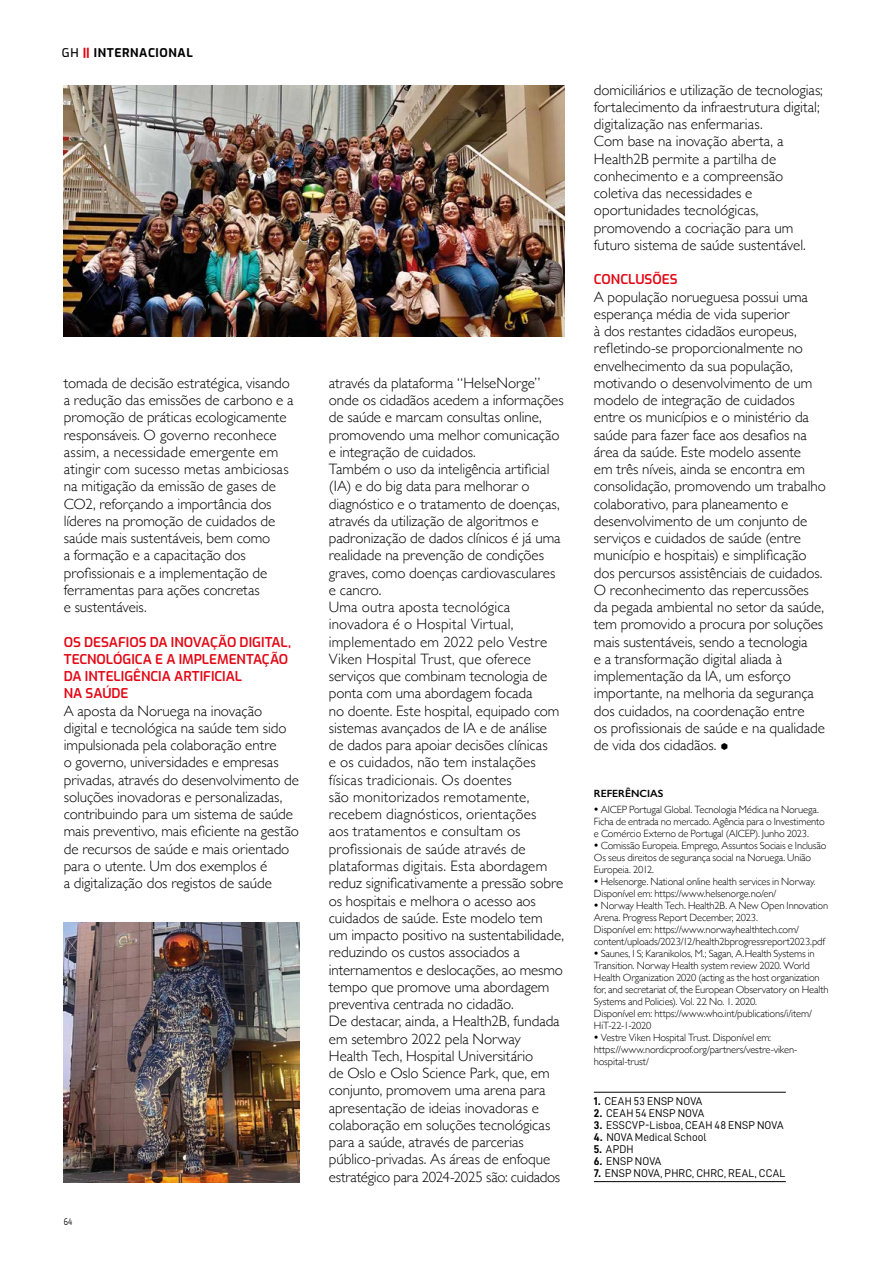
<style>
.page{position:relative;width:893px;height:1263px;background:#fff}
.page>*{position:absolute;margin:0;border:0;box-sizing:border-box;transform-origin:0 0}
.t1{font:300 15px/17.2px "Gill Sans";letter-spacing:-.005em;color:#000}
.t2{font:13.5px/17.2px "Exo";letter-spacing:-.005em;color:#e30613}
.t3{font:12px "Exo";letter-spacing:.05em;color:#000}
.t4{font:11.25px "D DIN";letter-spacing:.01em;color:#000}
.t5{font:300 10.5px/12px "Gill Sans";letter-spacing:-.015em;color:#000}
.t6{font:600 10.5px "Gill Sans";color:#000}
.t7{font:9px "Exo";color:#000;scale:.77 1}
.s1{color:#e30613}
.s2{font-family:"D DIN Bold"}
</style>
<div class="page">
<img style="left:64px;top:85px;width:500px;height:251px">
<hr style="left:594px;top:1092px;width:192px;height:1px;background:#000">
<hr style="left:594px;top:1181px;width:192px;height:1px;background:#000">
<img style="left:64px;top:923px;width:235px;height:259px">
<p class="t3" style="left:62px;top:44px;width:132px">GH <span class="s1">||</span> INTERNACIONAL</p>
<p class="t1" style="left:64px;top:374px;width:231px">tomada de decisão estratégica, visando a redução das emissões de carbono e a promoção de práticas ecologicamente responsáveis. O governo reconhece assim, a necessidade emergente em atingir com sucesso metas ambiciosas na mitigação da emissão de gases de CO2, reforçando a importância dos líderes na promoção de cuidados de saúde mais sustentáveis, bem como<br>a formação e a capacitação dos profissionais e a implementação de ferramentas para ações concretas<br>e sustentáveis.</p>
<p class="t2" style="left:64px;top:633px;width:229px">OS DESAFIOS DA INOVAÇÃO DIGITAL,<br>TECNOLÓGICA E A IMPLEMENTAÇÃO<br>DA INTELIGÊNCIA ARTIFICIAL<br>NA SAÚDE</p>
<p class="t1" style="left:64px;top:701px;width:237px">A aposta da Noruega na inovação digital e tecnológica na saúde tem sido impulsionada pela colaboração entre<br>o governo, universidades e empresas privadas, através do desenvolvimento de soluções inovadoras e personalizadas, contribuindo para um sistema de saúde mais preventivo, mais eficiente na gestão de recursos de saúde e mais orientado para o utente. Um dos exemplos é<br>a digitalização dos registos de saúde</p>
<p class="t7" style="left:64px;top:1215px;width:12px">64</p>
<p class="t1" style="left:329px;top:374px;width:237px">através da plataforma “HelseNorge” onde os cidadãos acedem a informações de saúde e marcam consultas online, promovendo uma melhor comunicação e integração de cuidados.<br>Também o uso da inteligência artificial (IA) e do big data para melhorar o diagnóstico e o tratamento de doenças, através da utilização de algoritmos e padronização de dados clínicos é já uma realidade na prevenção de condições graves, como doenças cardiovasculares e cancro.<br>Uma outra aposta tecnológica inovadora é o Hospital Virtual, implementado em 2022 pelo Vestre Viken Hospital Trust, que oferece serviços que combinam tecnologia de ponta com uma abordagem focada<br>no doente. Este hospital, equipado com sistemas avançados de IA e de análise de dados para apoiar decisões clínicas<br>e os cuidados, não tem instalações físicas tradicionais. Os doentes<br>são monitorizados remotamente, recebem diagnósticos, orientações<br>aos tratamentos e consultam os profissionais de saúde através de plataformas digitais. Esta abordagem reduz significativamente a pressão sobre os hospitais e melhora o acesso aos cuidados de saúde. Este modelo tem um impacto positivo na sustentabilidade, reduzindo os custos associados a internamentos e deslocações, ao mesmo tempo que promove uma abordagem preventiva centrada no cidadão.<br>De destacar, ainda, a Health2B, fundada em setembro 2022 pela Norway<br>Health Tech, Hospital Universitário<br>de Oslo e Oslo Science Park, que, em conjunto, promovem uma arena para apresentação de ideias inovadoras e colaboração em soluções tecnológicas para a saúde, através de parcerias público-privadas. As áreas de enfoque estratégico para 2024-2025 são: cuidados</p>
<p class="t1" style="left:594px;top:80px;width:230px">domiciliários e utilização de tecnologias; fortalecimento da infraestrutura digital; digitalização nas enfermarias.<br>Com base na inovação aberta, a Health2B permite a partilha de conhecimento e a compreensão coletiva das necessidades e oportunidades tecnológicas, promovendo a cocriação para um futuro sistema de saúde sustentável.</p>
<p class="t2" style="left:594px;top:270px;width:85px">CONCLUSÕES</p>
<p class="t1" style="left:594px;top:287px;width:233px">A população norueguesa possui uma esperança média de vida superior<br>à dos restantes cidadãos europeus, refletindo-se proporcionalmente no envelhecimento da sua população, motivando o desenvolvimento de um modelo de integração de cuidados entre os municípios e o ministério da saúde para fazer face aos desafios na área da saúde. Este modelo assente<br>em três níveis, ainda se encontra em consolidação, promovendo um trabalho colaborativo, para planeamento e desenvolvimento de um conjunto de serviços e cuidados de saúde (entre município e hospitais) e simplificação dos percursos assistênciais de cuidados.<br>O reconhecimento das repercussões da pegada ambiental no setor da saúde, tem promovido a procura por soluções mais sustentáveis, sendo a tecnologia<br>e a transformação digital aliada à implementação da IA, um esforço importante, na melhoria da segurança dos cuidados, na coordenação entre<br>os profissionais de saúde e na qualidade de vida dos cidadãos.</p>
<p class="t6" style="left:594px;top:787px;width:71px">REFERÊNCIAS</p>
<p class="t5" style="left:594px;top:803px;width:232px">• AICEP Portugal Global. Tecnologia Médica na Noruega.<br>Ficha de entrada no mercado. Agência para o Investimento e Comércio Externo de Portugal (AICEP). Junho 2023.</p>
<p class="t5" style="left:594px;top:839px;width:234px">• Comissão Europeia. Emprego, Assuntos Sociais e Inclusão<br>Os seus direitos de segurança social na Noruega. União<br>Europeia. 2012.</p>
<p class="t5" style="left:594px;top:875px;width:223px">• Helsenorge. National online health services in Norway.<br>Disponível em: https://www.helsenorge.no/en/</p>
<p class="t5" style="left:594px;top:899px;width:236px">• Norway Health Tech. Health2B. A New Open Innovation Arena. Progress Report December, 2023.<br>Disponível em: https://www.norwayhealthtech.com/ content/uploads/2023/12/health2bprogressreport2023.pdf</p>
<p class="t5" style="left:594px;top:947px;width:236px">• Saunes, I S; Karanikolos, M.; Sagan, A.Health Systems in Transition. Norway Health system review 2020. World Health Organization 2020 (acting as the host organization for, and secretariat of, the European Observatory on Health Systems and Policies). Vol. 22 No. 1. 2020.<br>Disponível em: https://www.who.int/publications/i/item/ HiT-22-1-2020</p>
<p class="t5" style="left:594px;top:1031px;width:205px">• Vestre Viken Hospital Trust. Disponível em: https://www.nordicproof.org/partners/vestre-viken&shy;hospital-trust/</p>
<p class="t4" style="left:594px;top:1095px;width:110px"><span class="s2">1.</span> CEAH 53 ENSP NOVA</p>
<p class="t4" style="left:594px;top:1107px;width:112px"><span class="s2">2.</span> CEAH 54 ENSP NOVA</p>
<p class="t4" style="left:594px;top:1119px;width:191px"><span class="s2">3.</span> ESSCVP-Lisboa, CEAH 48 ENSP NOVA</p>
<p class="t4" style="left:594px;top:1131px;width:114px"><span class="s2">4.</span> NOVA Medical School</p>
<p class="t4" style="left:594px;top:1143px;width:41px"><span class="s2">5.</span> APDH</p>
<p class="t4" style="left:594px;top:1155px;width:69px"><span class="s2">6.</span> ENSP NOVA</p>
<p class="t4" style="left:594px;top:1167px;width:193px"><span class="s2">7.</span> ENSP NOVA, PHRC, CHRC, REAL, CCAL</p>
</div>
